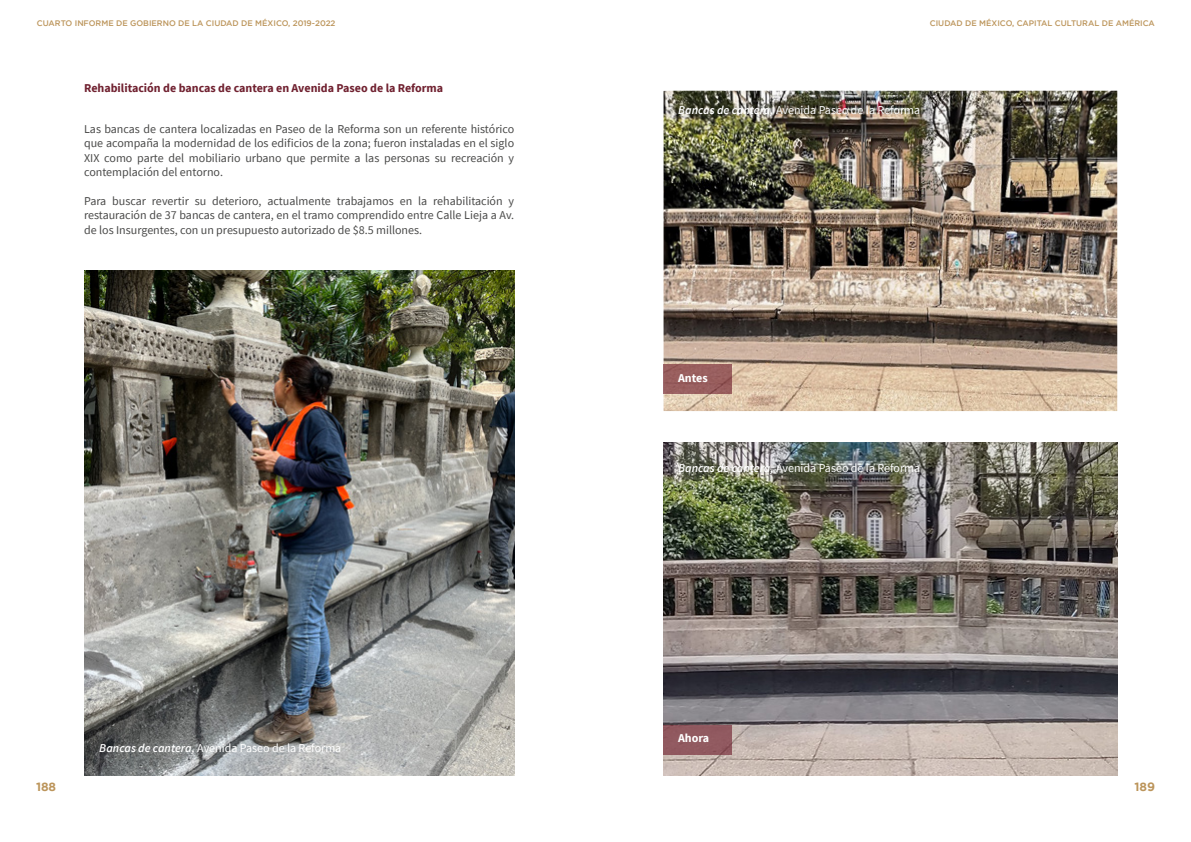
<style>
.page{position:relative;width:1191px;height:842px;background:#fff}
.page>*{position:absolute;margin:0;border:0;box-sizing:border-box;transform-origin:0 0}
.t1{font:12px/14.4px "Source Sans Pro";color:#4a4a49;text-align:justify}
.t2{font:12px "Source Sans Pro";color:#fff}
.t3{font:700 12px "Source Sans Pro";color:#702130}
.t4{font:700 12px "Source Sans Pro";color:#fff}
.t5{font:700 12px "Gotham";color:#bc955b}
.t6{font:500 8px "Gotham";color:#bc955b}
.s1{font-weight:600;font-style:italic}
</style>
<div class="page">
<img style="left:84px;top:271px;width:430px;height:504px">
<img style="left:663px;top:442px;width:454px;height:333px">
<img style="left:663px;top:91px;width:454px;height:320px">
<div style="left:663px;top:365px;width:68px;height:29px;background:#995f5e"></div>
<div style="left:663px;top:725px;width:68px;height:29px;background:#915a60"></div>
<p class="t6" style="left:37px;top:18px;width:300px">CUARTO INFORME DE GOBIERNO DE LA CIUDAD DE MÉXICO, 2019-2022</p>
<p class="t3" style="left:84px;top:80px;width:361px">Rehabilitación de bancas de cantera en Avenida Paseo de la Reforma</p>
<p class="t1" style="left:84px;top:122px;width:431px">Las bancas de cantera localizadas en Paseo de la Reforma son un referente histórico que acompaña la modernidad de los edificios de la zona; fueron instaladas en el siglo XIX como parte del mobiliario urbano que permite a las personas su recreación y contemplación del entorno.</p>
<p class="t1" style="left:84px;top:194px;width:431px">Para buscar revertir su deterioro, actualmente trabajamos en la rehabilitación y restauración de 37 bancas de cantera, en el tramo comprendido entre Calle Lieja a Av. de los Insurgentes, con un presupuesto autorizado de $8.5 millones.</p>
<p class="t5" style="left:36px;top:780px;width:22px">188</p>
<p class="t2" style="left:99px;top:740px;width:244px"><span class="s1">Bancas de cantera,</span> Avenida Paseo de la Reforma</p>
<p class="t6" style="left:930px;top:18px;width:227px">CIUDAD DE MÉXICO, CAPITAL CULTURAL DE AMÉRICA</p>
<p class="t2" style="left:678px;top:103px;width:244px"><span class="s1">Bancas de cantera,</span> Avenida Paseo de la Reforma</p>
<p class="t4" style="left:678px;top:369px;width:31px">Antes</p>
<p class="t2" style="left:678px;top:460px;width:244px"><span class="s1">Bancas de cantera,</span> Avenida Paseo de la Reforma</p>
<p class="t4" style="left:678px;top:730px;width:33px">Ahora</p>
<p class="t5" style="left:1134px;top:780px;width:22px">189</p>
</div>
